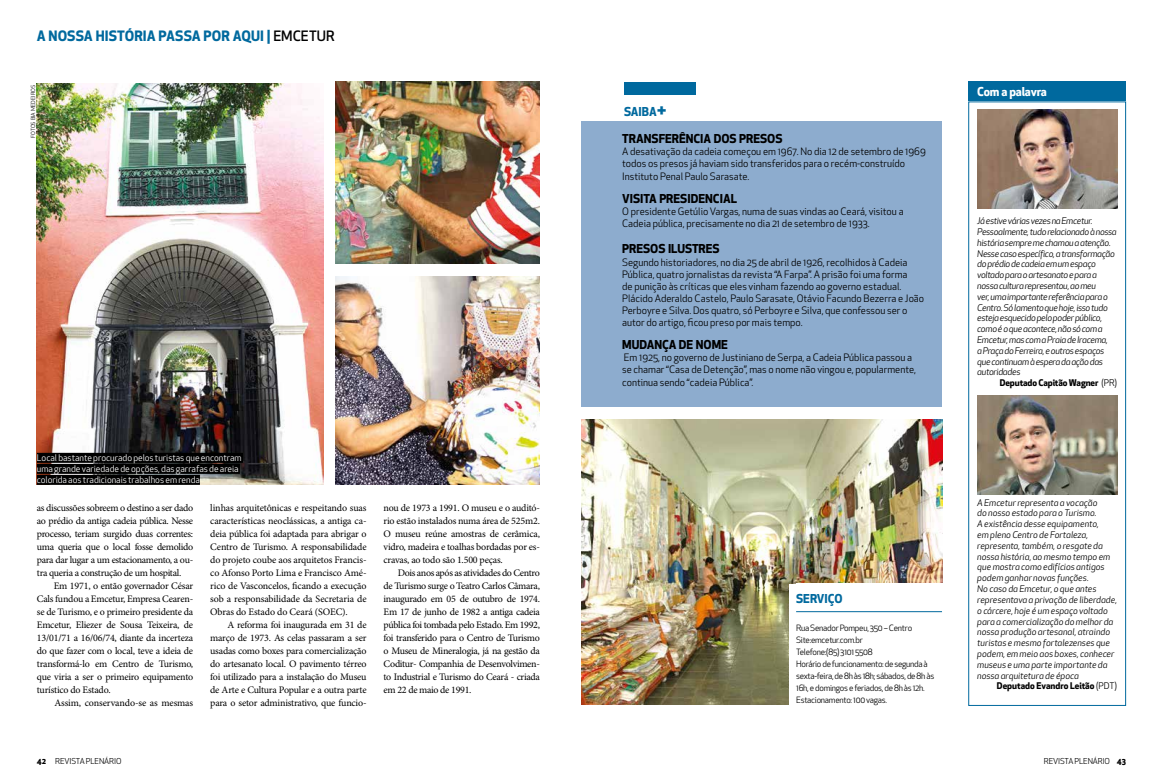
<style>
.page{position:relative;width:1163px;height:780px;background:#fff}
.page>*{position:absolute;margin:0;border:0;box-sizing:border-box;transform-origin:0 0}
.t1{font:700 14px "Apex New";letter-spacing:.005em;color:#00699e}
.t2{font:700 12px "Apex New";color:#000}
.t3{font:700 12px "Apex New";color:#00699e}
.t4{font:700 12px "Apex New";letter-spacing:-.015em;color:#fff}
.t5{font:10px/13px "Minion Pro";letter-spacing:-.02em;color:#000;text-align:justify}
.t6{font:10px/12px "Apex New";color:#000}
.t7{font:italic 9px/10.8px "Apex New";letter-spacing:-.02em;color:#000}
.t8{font:9px/11px "Apex New";color:#fff}
.t9{font:700 9px "Apex New";letter-spacing:-.01em;color:#000}
.t10{font:8.5px/12px "Apex New";letter-spacing:-.03em;color:#000}
.t11{font:8px "Apex New";letter-spacing:-.015em;color:#000}
.t12{font:5.5px "Apex New";color:#000}
.s1{font-weight:500;color:#000}
.s2{font-size:16.4px}
.s3{font-weight:400}
.s4{font-weight:700}
</style>
<div class="page">
<div style="left:581px;top:94px;width:360px;height:313px;background:#8dacce"></div>
<div style="left:968px;top:101px;width:157px;height:605px;background:#fff;border:1px solid #00699e"></div>
<div style="left:968px;top:81px;width:157px;height:20px;background:#00699e"></div>
<img style="left:977px;top:109px;width:139px;height:100px">
<img style="left:977px;top:395px;width:139px;height:99px">
<img style="left:37px;top:84px;width:286px;height:401px">
<img style="left:581px;top:420px;width:360px;height:285px">
<img style="left:335px;top:81px;width:205px;height:182px">
<img style="left:335px;top:277px;width:205px;height:208px">
<div style="left:581px;top:87px;width:372px;height:33px;background:#fff"></div>
<div style="left:789px;top:584px;width:171px;height:153px;background:#fff"></div>
<hr style="left:796px;top:611px;width:145px;height:1px;background:#00699e">
<div style="left:624px;top:81px;width:71px;height:13px;background:#00699e"></div>
<div style="left:37px;top:453px;width:206px;height:10px;background:#000"></div>
<div style="left:37px;top:464px;width:203px;height:10px;background:#000"></div>
<div style="left:37px;top:475px;width:163px;height:10px;background:#000"></div>
<h1 class="t1" style="left:37px;top:26px;width:299px">A NOSSA HISTÓRIA PASSA POR AQUI | <span class="s1">EMCETUR</span></h1>
<p class="t12" style="left:30px;top:138px;width:54px;rotate:-90deg">FOTOS BIA MEDEIROS</p>
<p class="t8" style="left:37px;top:452px;width:206px">Local bastante procurado pelos turistas que encontram uma grande variedade de opções, das garrafas de areia colorida aos tradicionais trabalhos em renda</p>
<p class="t5" style="left:37px;top:501px;width:158px">as discussões sobreem o destino a ser dado ao prédio da antiga cadeia pública. Nesse processo, teriam surgido duas correntes: uma queria que o local fosse demolido para dar lugar a um estacionamento, a ou&shy;tra queria a construção de um hospital.</p>
<p class="t5" style="left:37px;top:579px;width:158px;text-indent:17px">Em 1971, o então governador César Cals fundou a Emcetur, Empresa Cearen&shy;se de Turismo, e o primeiro presidente da Emcetur, Eliezer de Sousa Teixeira, de 13/01/71 a 16/06/74, diante da incerteza do que fazer com o local, teve a ideia de transformá-lo em Centro de Turismo, que viria a ser o primeiro equipamento turístico do Estado.</p>
<p class="t5" style="left:54px;top:696px;width:140px">Assim, conservando-se as mesmas</p>
<p class="t5" style="left:210px;top:501px;width:158px">linhas arquitetônicas e respeitando suas características neoclássicas, a antiga ca&shy;deia pública foi adaptada para abrigar o Centro de Turismo. A responsabilidade do projeto coube aos arquitetos Francis&shy;co Afonso Porto Lima e Francisco Amé&shy;rico de Vasconcelos, ficando a execução sob a responsabilidade da Secretaria de Obras do Estado do Ceará (SOEC).</p>
<p class="t5" style="left:210px;top:618px;width:158px;text-indent:17px">A reforma foi inaugurada em 31 de março de 1973. As celas passaram a ser usadas como boxes para comercialização do artesanato local. O pavimento térreo foi utilizado para a instalação do Museu de Arte e Cultura Popular e a outra parte para o setor administrativo, que funcio-</p>
<p class="t5" style="left:383px;top:501px;width:158px">nou de 1973 a 1991. O museu e o auditó&shy;rio estão instalados numa área de 525m2.<br>O museu reúne amostras de cerâmica, vidro, madeira e toalhas bordadas por es&shy;cravas, ao todo são 1.500 peças.</p>
<p class="t5" style="left:383px;top:566px;width:158px;text-indent:14px">Dois anos após as atividades do Centro de Turismo surge o Teatro Carlos Câmara, inaugurado em 05 de outubro de 1974.<br>Em 17 de junho de 1982 a antiga cadeia pública foi tombada pelo Estado. Em 1992, foi transferido para o Centro de Turismo o Museu de Mineralogia, já na gestão da Coditur- Companhia de Desenvolvimen&shy;to Industrial e Turismo do Ceará - criada em 22 de maio de 1991.</p>
<p class="t3" style="left:624px;top:103px;width:44px">SAIBA<span class="s2">+</span></p>
<p class="t2" style="left:622px;top:130px;width:162px">TRANSFERÊNCIA DOS PRESOS</p>
<p class="t6" style="left:622px;top:146px;width:305px">A desativação da cadeia começou em 1967. No dia 12 de setembro de 1969 todos os presos já haviam sido transferidos para o recém-construído</p>
<p class="t6" style="left:622px;top:171px;width:129px">Instituto Penal Paulo Sarasate.</p>
<p class="t2" style="left:622px;top:190px;width:116px">VISITA PRESIDENCIAL</p>
<p class="t6" style="left:622px;top:206px;width:283px">O presidente Getúlio Vargas, numa de suas vindas ao Ceará, visitou a<br>Cadeia pública, precisamente no dia 21 de setembro de 1933.</p>
<p class="t2" style="left:622px;top:240px;width:99px">PRESOS ILUSTRES</p>
<p class="t6" style="left:622px;top:256px;width:303px">Segundo historiadores, no dia 25 de abril de 1926, recolhidos à Cadeia Pública, quatro jornalistas da revista “A Farpa”. A prisão foi uma forma<br>de punição às críticas que eles vinham fazendo ao governo estadual.<br>Plácido Aderaldo Castelo, Paulo Sarasate, Otávio Facundo Bezerra e João Perboyre e Silva. Dos quatro, só Perboyre e Silva, que confessou ser o autor do artigo, ficou preso por mais tempo.</p>
<p class="t2" style="left:622px;top:336px;width:107px">MUDANÇA DE NOME</p>
<p class="t6" style="left:622px;top:352px;width:295px">Em 1925, no governo de Justiniano de Serpa, a Cadeia Pública passou a se chamar “Casa de Detenção”, mas o nome não vingou e, popularmente,</p>
<p class="t6" style="left:622px;top:377px;width:132px">continua sendo “cadeia Pública”.</p>
<p class="t4" style="left:977px;top:83px;width:71px">Com a palavra</p>
<p class="t7" style="left:977px;top:215px;width:141px">Já estive várias vezes na Emcetur.<br>Pessoalmente, tudo relacionado à nossa história sempre me chamou a atenção.<br>Nesse caso específico, a transformação do prédio de cadeia em um espaço voltado para o artesanato e para a nossa cultura representou, ao meu<br>ver, uma importante referência para o Centro. Só lamento que hoje, isso tudo esteja esquecido pelo poder público, como é o que acontece, não só com a Emcetur, mas com a Praia de Iracema,<br>a Praça do Ferreira, e outros espaços que continuam à espera da ação das autoridades</p>
<p class="t9" style="left:999px;top:376px;width:119px">Deputado Capitão Wagner <span class="s3">(PR)</span></p>
<p class="t3" style="left:796px;top:590px;width:48px">SERVIÇO</p>
<p class="t10" style="left:796px;top:621px;width:140px">Rua Senador Pompeu, 350 – Centro<br>Site:emcetur.com.br<br>Telefone:(85) 3101 5508<br>Horário de funcionamento: de segunda à sexta-feira, de 8h às 18h; sábados, de 8h às<br>16h, e domingos e feriados, de 8h às 12h.<br>Estacionamento: 100 vagas.</p>
<p class="t7" style="left:977px;top:497px;width:141px">A Emcetur representa a vocação<br>do nosso estado para o Turismo.<br>A existência desse equipamento,<br>em pleno Centro de Fortaleza, representa, também, o resgate da nossa história, ao mesmo tempo em que mostra como edifícios antigos podem ganhar novas funções.<br>No caso da Emcetur, o que antes representava a privação de liberdade, o cárcere, hoje é um espaço voltado para a comercialização do melhor da nossa produção artesanal, atraindo turistas e mesmo fortalezenses que podem, em meio aos boxes, conhecer museus e uma parte importante da nossa arquitetura de época</p>
<p class="t9" style="left:996px;top:679px;width:122px">Deputado Evandro Leitão <span class="s3">(PDT)</span></p>
<p class="t11" style="left:37px;top:755px;width:86px"><span class="s4">42</span> REVISTA PLENÁRIO</p>
<p class="t11" style="left:1043px;top:755px;width:84px">REVISTAPLENÁRIO <span class="s4">43</span></p>
</div>
